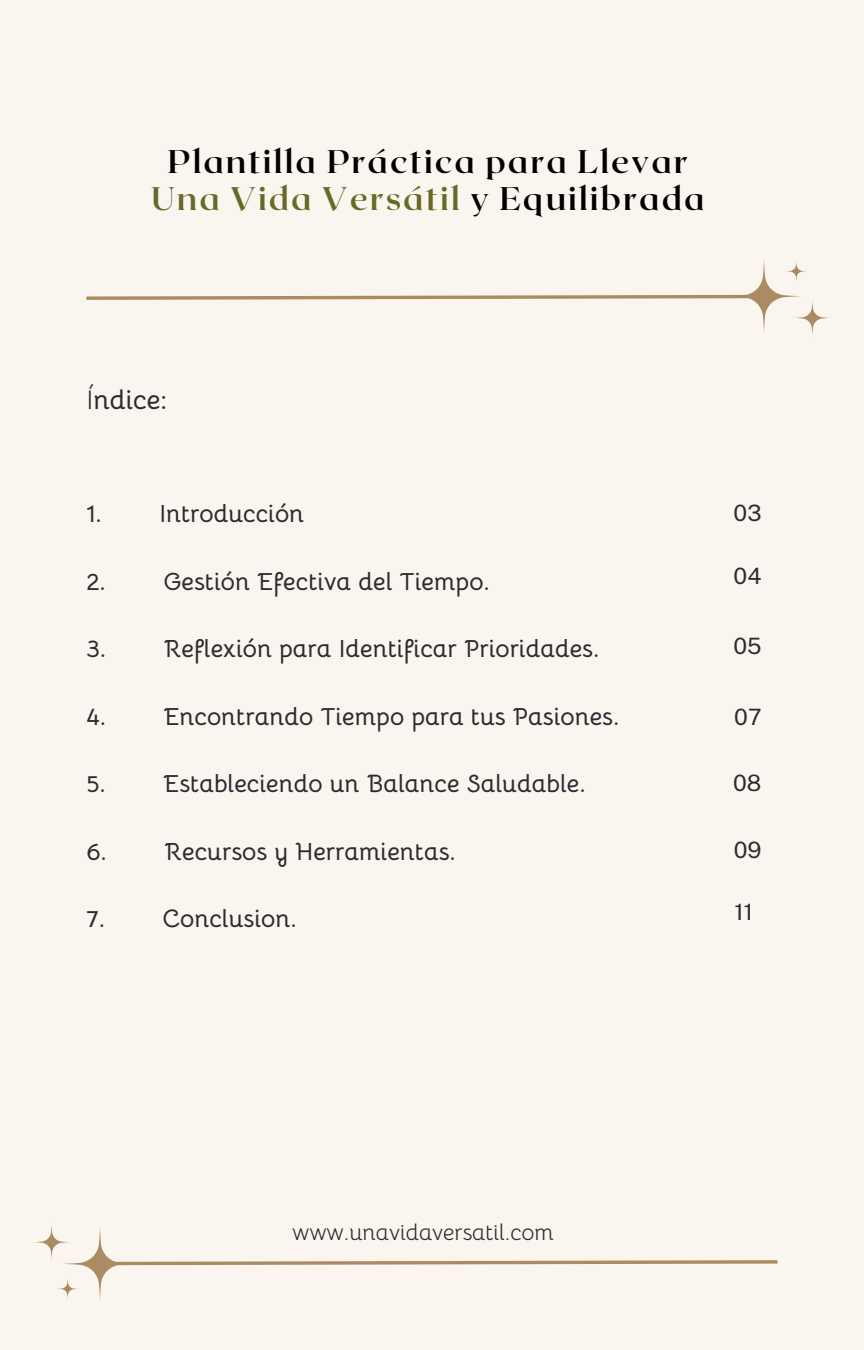
<style>
.page{position:relative;width:864px;height:1350px;background:#faf6ef}
.page>*{position:absolute;margin:0;border:0;box-sizing:border-box;transform-origin:0 0}
.t1{font:700 32.62px/37.1px "Roxborough CF";letter-spacing:.06em;color:#000;text-align:center}
.t2{font:700 27px "Bellota";color:#2b2c30}
.t3{font:700 24.75px "Bellota";color:#2b2c30}
.t4{font:22.5px "Bellota";color:#2b2c30}
.t5{font:22.5px "Public Sans";color:#2b2c30}
.s1{color:#676926}
.s2{font-weight:400}
</style>
<div class="page">
<svg style="left:86px;top:260px;width:744px;height:76px"></svg>
<svg style="left:34px;top:1224px;width:744px;height:76px"></svg>
<p class="t1" style="left:151px;top:141px;width:555px">Plantilla Práctica para Llevar<br><span class="s1">Una Vida Versátil</span> y Equilibrada</p>
<h1 class="t2" style="left:86px;top:383px;width:82px"><span class="s2">Í</span>ndice:</h1>
<p class="t3" style="left:86px;top:498px;width:219px">1. Introducción</p>
<h2 class="t5" style="left:734px;top:500px;width:29px">03</h2>
<h3 class="t3" style="left:86px;top:566px;width:405px">2. Gestión Efectiva del Tiempo.</h3>
<p class="t5" style="left:734px;top:563px;width:29px">04</p>
<h2 class="t3" style="left:86px;top:633px;width:515px">3. Reflexión para Identificar Prioridades.</h2>
<h2 class="t5" style="left:733px;top:632px;width:30px">05</h2>
<h2 class="t3" style="left:86px;top:701px;width:535px">4. Encontrando Tiempo para tus Pasiones.</h2>
<p class="t5" style="left:734px;top:703px;width:29px">07</p>
<h2 class="t3" style="left:86px;top:768px;width:501px">5. Estableciendo un Balance Saludable.</h2>
<p class="t5" style="left:733px;top:770px;width:30px">08</p>
<h2 class="t3" style="left:86px;top:836px;width:371px">6. Recursos y Herramientas.</h2>
<p class="t5" style="left:734px;top:837px;width:29px">09</p>
<h2 class="t3" style="left:86px;top:903px;width:212px">7. Conclusion.</h2>
<p class="t5" style="left:735px;top:899px;width:20px">11</p>
<p class="t4" style="left:292px;top:1218px;width:263px">www.unavidaversatil.com</p>
</div>
